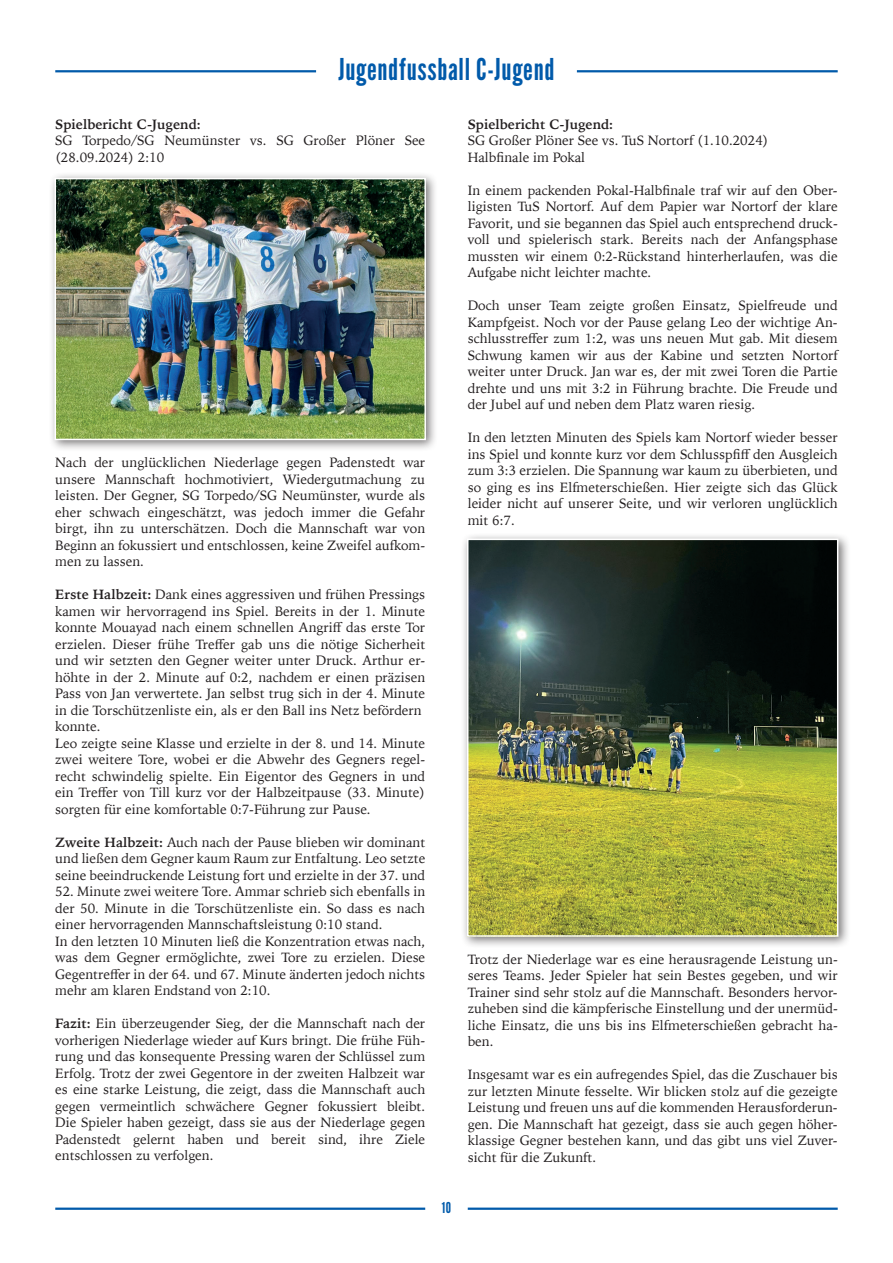
<style>
.page{position:relative;width:893px;height:1263px;background:#fff}
.page>*{position:absolute;margin:0;border:0;box-sizing:border-box;transform-origin:0 0}
.t1{font:30px "League Gothic";letter-spacing:.025em;color:#015aaa}
.t2{font:15px "League Gothic";color:#015aaa}
.t3{font:13.5px/16.5px "Iowan Old Style";color:#231f20;text-align:justify}
.t4{font:700 13.5px "Iowan Old Style";color:#231f20}
.s1{font-weight:700}
</style>
<div class="page">
<hr style="left:55px;top:1207px;width:370px;height:3px;background:#015aaa">
<hr style="left:468px;top:1207px;width:370px;height:3px;background:#015aaa">
<hr style="left:55px;top:70px;width:261px;height:2px;background:#015aaa">
<hr style="left:577px;top:70px;width:261px;height:2px;background:#015aaa">
<div style="left:461px;top:533px;width:389px;height:416px;background:#231f20;opacity:.6"></div>
<img style="left:470px;top:542px;width:365px;height:392px">
<div style="left:467px;top:539px;width:371px;height:398px;border:2px solid #fff"></div>
<div style="left:49px;top:172px;width:389px;height:280px;background:#231f20;opacity:.6"></div>
<img style="left:58px;top:181px;width:365px;height:256px">
<div style="left:55px;top:178px;width:371px;height:262px;border:2px solid #fff"></div>
<h1 class="t1" style="left:338px;top:51px;width:218px">Jugendfussball C-Jugend</h1>
<p class="t4" style="left:55px;top:112px;width:147px">Spielbericht C-Jugend:</p>
<p class="t3" style="left:55px;top:132px;width:371px">SG Torpedo/SG Neumünster vs. SG Großer Plöner See (28.09.2024) 2:10</p>
<p class="t3" style="left:55px;top:454px;width:371px">Nach der unglücklichen Niederlage gegen Padenstedt war unsere Mannschaft hochmotiviert, Wiedergutmachung zu leisten. Der Gegner, SG Torpedo/SG Neumünster, wurde als eher schwach eingeschätzt, was jedoch immer die Gefahr birgt, ihn zu unterschätzen. Doch die Mannschaft war von Beginn an fokussiert und entschlossen, keine Zweifel aufkom&shy;men zu lassen.</p>
<p class="t3" style="left:55px;top:586px;width:371px;text-align:left"><span class="s1">Erste Halbzeit:</span> Dank eines aggressiven und frühen Pressings kamen wir hervorragend ins Spiel. Bereits in der 1. Minute konnte Mouayad nach einem schnellen Angriff das erste Tor erzielen. Dieser frühe Treffer gab uns die nötige Sicherheit und wir setzten den Gegner weiter unter Druck. Arthur er&shy;höhte in der 2. Minute auf 0:2, nachdem er einen präzisen Pass von Jan verwertete. Jan selbst trug sich in der 4. Minute in die Torschützenliste ein, als er den Ball ins Netz befördern konnte.<br>Leo zeigte seine Klasse und erzielte in der 8. und 14. Minute zwei weitere Tore, wobei er die Abwehr des Gegners regel&shy;recht schwindelig spielte. Ein Eigentor des Gegners in und ein Treffer von Till kurz vor der Halbzeitpause (33. Minute) sorgten für eine komfortable 0:7-Führung zur Pause.</p>
<p class="t3" style="left:55px;top:833px;width:371px"><span class="s1">Zweite Halbzeit:</span> Auch nach der Pause blieben wir dominant und ließen dem Gegner kaum Raum zur Entfaltung. Leo setzte seine beeindruckende Leistung fort und erzielte in der 37. und</p>
<p class="t3" style="left:55px;top:883px;width:371px;text-align:left">52. Minute zwei weitere Tore. Ammar schrieb sich ebenfalls in der 50. Minute in die Torschützenliste ein. So dass es nach einer hervorragenden Mannschaftsleistung 0:10 stand.<br>In den letzten 10 Minuten ließ die Konzentration etwas nach, was dem Gegner ermöglichte, zwei Tore zu erzielen. Diese Gegentreffer in der 64. und 67. Minute änderten jedoch nichts mehr am klaren Endstand von 2:10.</p>
<p class="t3" style="left:55px;top:1015px;width:371px"><span class="s1">Fazit:</span> Ein überzeugender Sieg, der die Mannschaft nach der vorherigen Niederlage wieder auf Kurs bringt. Die frühe Füh&shy;rung und das konsequente Pressing waren der Schlüssel zum Erfolg. Trotz der zwei Gegentore in der zweiten Halbzeit war es eine starke Leistung, die zeigt, dass die Mannschaft auch gegen vermeintlich schwächere Gegner fokussiert bleibt.<br>Die Spieler haben gezeigt, dass sie aus der Niederlage gegen Padenstedt gelernt haben und bereit sind, ihre Ziele entschlossen zu verfolgen.</p>
<p class="t4" style="left:468px;top:112px;width:147px">Spielbericht C-Jugend:</p>
<p class="t3" style="left:468px;top:132px;width:302px">SG Großer Plöner See vs. TuS Nortorf (1.10.2024)<br>Halbfinale im Pokal</p>
<p class="t3" style="left:468px;top:181px;width:371px">In einem packenden Pokal-Halbfinale traf wir auf den Ober&shy;ligisten TuS Nortorf. Auf dem Papier war Nortorf der klare Favorit, und sie begannen das Spiel auch entsprechend druck&shy;voll und spielerisch stark. Bereits nach der Anfangsphase mussten wir einem 0:2-Rückstand hinterherlaufen, was die Aufgabe nicht leichter machte.</p>
<p class="t3" style="left:468px;top:297px;width:371px">Doch unser Team zeigte großen Einsatz, Spielfreude und Kampfgeist. Noch vor der Pause gelang Leo der wichtige An&shy;schlusstreffer zum 1:2, was uns neuen Mut gab. Mit diesem Schwung kamen wir aus der Kabine und setzten Nortorf weiter unter Druck. Jan war es, der mit zwei Toren die Partie drehte und uns mit 3:2 in Führung brachte. Die Freude und der Jubel auf und neben dem Platz waren riesig.</p>
<p class="t3" style="left:468px;top:429px;width:371px">In den letzten Minuten des Spiels kam Nortorf wieder besser ins Spiel und konnte kurz vor dem Schlusspfiff den Ausgleich zum 3:3 erzielen. Die Spannung war kaum zu überbieten, und so ging es ins Elfmeterschießen. Hier zeigte sich das Glück leider nicht auf unserer Seite, und wir verloren unglücklich mit 6:7.</p>
<p class="t2" style="left:442px;top:1199px;width:11px">10</p>
<p class="t3" style="left:468px;top:950px;width:371px">Trotz der Niederlage war es eine herausragende Leistung un&shy;seres Teams. Jeder Spieler hat sein Bestes gegeben, und wir Trainer sind sehr stolz auf die Mannschaft. Besonders hervor&shy;zuheben sind die kämpferische Einstellung und der unermüd&shy;liche Einsatz, die uns bis ins Elfmeterschießen gebracht ha&shy;ben.</p>
<p class="t3" style="left:468px;top:1066px;width:371px">Insgesamt war es ein aufregendes Spiel, das die Zuschauer bis zur letzten Minute fesselte. Wir blicken stolz auf die gezeigte Leistung und freuen uns auf die kommenden Herausforderun&shy;gen. Die Mannschaft hat gezeigt, dass sie auch gegen höher&shy;klassige Gegner bestehen kann, und das gibt uns viel Zuver&shy;sicht für die Zukunft.</p>
</div>
